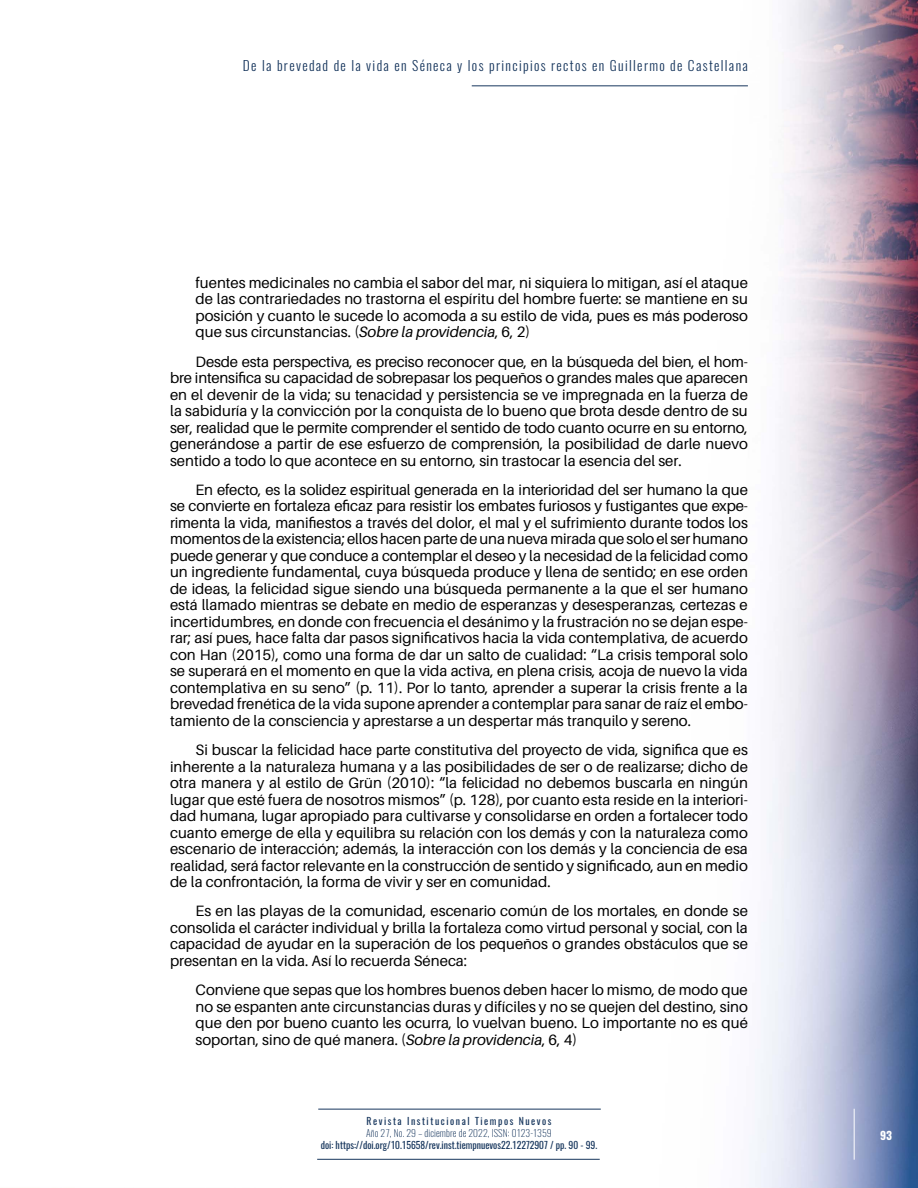
<style>
.page{position:relative;width:918px;height:1188px;background:#fff}
.page>*{position:absolute;margin:0;border:0;box-sizing:border-box;transform-origin:0 0}
.t1{font:15px/16.5px "Aileron";color:#000;text-align:justify}
.t2{font:300 13.5px "Oswald";letter-spacing:.1em;color:#17365d}
.t3{font:700 11.25px "Oswald";color:#fff}
.t4{font:9.75px "Oswald";color:#17365d}
.t5{font:200 9.75px "Oswald";letter-spacing:.01em;color:#17365d}
.t6{font:9.75px "Oswald";letter-spacing:.16em;color:#17365d}
.s1{font-style:italic}
</style>
<div class="page">
<img style="left:317px;top:0;width:601px;height:1188px">
<hr style="left:472px;top:85px;width:276px;height:1px;background:#17365d">
<hr style="left:854px;top:1109px;width:1px;height:51px;background:#fff">
<hr style="left:318px;top:1109px;width:283px;height:1px;background:#17365d">
<hr style="left:317px;top:1159px;width:283px;height:1px;background:#17365d">
<p class="t2" style="left:243px;top:57px;width:506px">De la brevedad de la vida en Séneca y los principios rectos en Guillermo de Castellana</p>
<p class="t1" style="left:196px;top:275px;width:554px">fuentes medicinales no cambia el sabor del mar, ni siquiera lo mitigan, así el ataque de las contrariedades no trastorna el espíritu del hombre fuerte: se mantiene en su posición y cuanto le sucede lo acomoda a su estilo de vida, pues es más poderoso que sus circunstancias. (<span class="s1">Sobre la providencia</span>, 6, 2)</p>
<p class="t1" style="left:170px;top:353px;width:579px;text-indent:26px">Desde esta perspectiva, es preciso reconocer que, en la búsqueda del bien, el hom&shy;bre intensifica su capacidad de sobrepasar los pequeños o grandes males que aparecen en el devenir de la vida; su tenacidad y persistencia se ve impregnada en la fuerza de la sabiduría y la convicción por la conquista de lo bueno que brota desde dentro de su ser, realidad que le permite comprender el sentido de todo cuanto ocurre en su entorno, generándose a partir de ese esfuerzo de comprensión, la posibilidad de darle nuevo sentido a todo lo que acontece en su entorno, sin trastocar la esencia del ser.</p>
<p class="t1" style="left:170px;top:482px;width:579px;text-indent:26px">En efecto, es la solidez espiritual generada en la interioridad del ser humano la que se convierte en fortaleza eficaz para resistir los embates furiosos y fustigantes que expe&shy;rimenta la vida, manifiestos a través del dolor, el mal y el sufrimiento durante todos los momentos de la existencia; ellos hacen parte de una nueva mirada que solo el ser humano puede generar y que conduce a contemplar el deseo y la necesidad de la felicidad como un ingrediente fundamental, cuya búsqueda produce y llena de sentido; en ese orden de ideas, la felicidad sigue siendo una búsqueda permanente a la que el ser humano está llamado mientras se debate en medio de esperanzas y desesperanzas, certezas e incertidumbres, en donde con frecuencia el desánimo y la frustración no se dejan espe&shy;rar; así pues, hace falta dar pasos significativos hacia la vida contemplativa, de acuerdo con Han (2015), como una forma de dar un salto de cualidad: “La crisis temporal solo se superará en el momento en que la vida activa, en plena crisis, acoja de nuevo la vida contemplativa en su seno” (p. 11). Por lo tanto, aprender a superar la crisis frente a la brevedad frenética de la vida supone aprender a contemplar para sanar de raíz el embo&shy;tamiento de la consciencia y aprestarse a un despertar más tranquilo y sereno.</p>
<p class="t1" style="left:170px;top:742px;width:579px;text-indent:26px">Si buscar la felicidad hace parte constitutiva del proyecto de vida, significa que es inherente a la naturaleza humana y a las posibilidades de ser o de realizarse; dicho de otra manera y al estilo de Grün (2010): “la felicidad no debemos buscarla en ningún lugar que esté fuera de nosotros mismos” (p. 128), por cuanto esta reside en la interiori&shy;dad humana, lugar apropiado para cultivarse y consolidarse en orden a fortalecer todo cuanto emerge de ella y equilibra su relación con los demás y con la naturaleza como escenario de interacción; además, la interacción con los demás y la conciencia de esa realidad, será factor relevante en la construcción de sentido y significado, aun en medio de la confrontación, la forma de vivir y ser en comunidad.</p>
<p class="t1" style="left:170px;top:903px;width:579px;text-indent:26px">Es en las playas de la comunidad, escenario común de los mortales, en donde se consolida el carácter individual y brilla la fortaleza como virtud personal y social, con la capacidad de ayudar en la superación de los pequeños o grandes obstáculos que se presentan en la vida. Así lo recuerda Séneca:</p>
<p class="t1" style="left:196px;top:982px;width:554px">Conviene que sepas que los hombres buenos deben hacer lo mismo, de modo que no se espanten ante circunstancias duras y difíciles y no se quejen del destino, sino que den por bueno cuanto les ocurra, lo vuelvan bueno. Lo importante no es qué soportan, sino de qué manera. (<span class="s1">Sobre la providencia</span>, 6, 4)</p>
<p class="t6" style="left:366px;top:1115px;width:187px">Revista Institucional Tiempos Nuevos</p>
<p class="t5" style="left:366px;top:1127px;width:187px">Año 27, No. 29 – diciembre de 2022, ISSN: 0123-1359</p>
<p class="t4" style="left:321px;top:1139px;width:278px">doi: https://doi.org/10.15658/rev.inst.tiempnuevos22.12272907 / pp. 90 - 99.</p>
<p class="t3" style="left:880px;top:1128px;width:13px">93</p>
</div>
